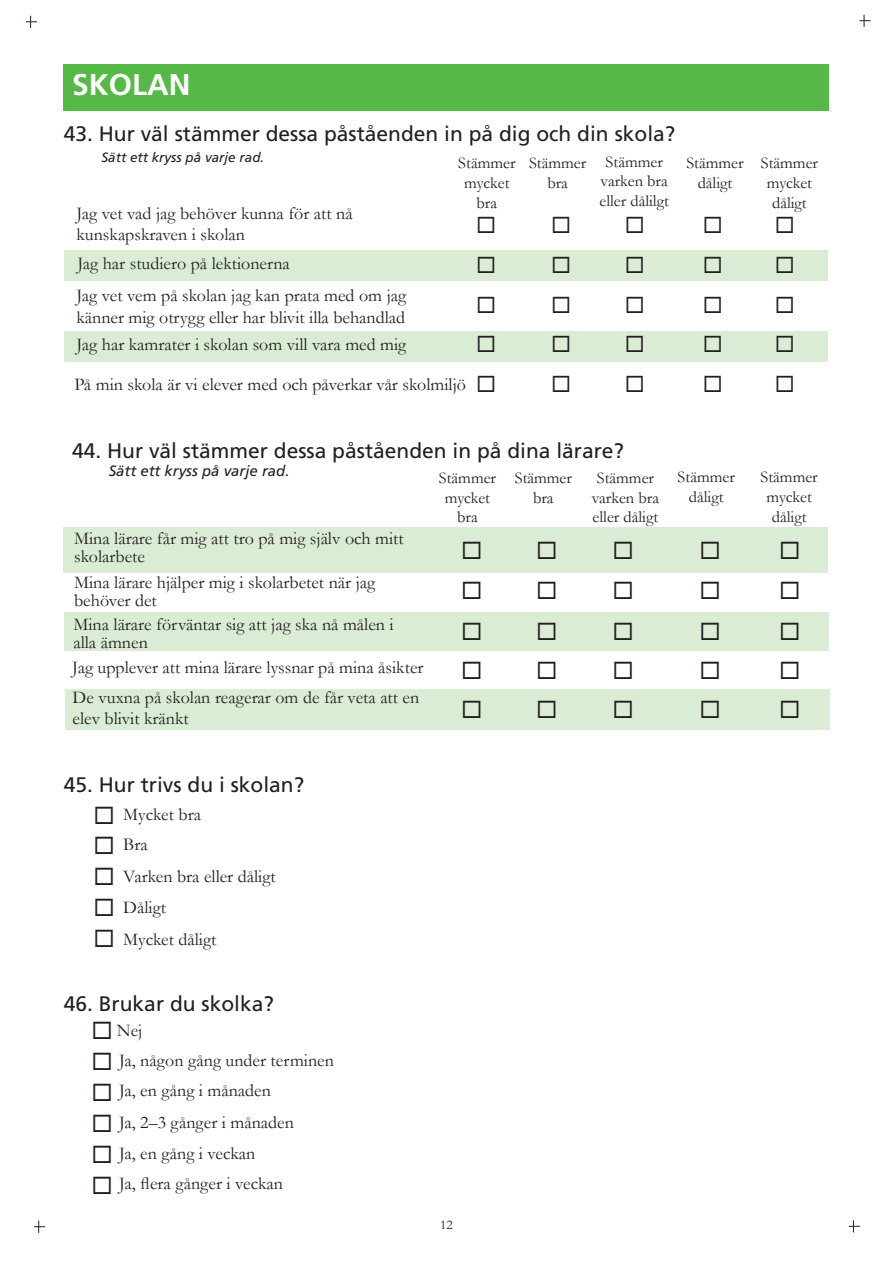
<style>
.page{position:relative;width:893px;height:1263px;background:#fff}
.page>*{position:absolute;margin:0;border:0;box-sizing:border-box;transform-origin:0 0}
.Kapitel{font:700 30px "Frutiger LT Std";color:#fff}
.Fråga{font:21px "Frutiger LT Std";color:#231f20}
.mellanrubrik{font:21px "Frutiger LT Std";color:#231f20}
.Svarsalternativ{font:18px/21.6px "Garamond";color:#231f20}
.t1{font:16.5px/19.8px "Garamond";color:#231f20;text-align:center}
.mellanrubrik-2{font:italic 15px "Frutiger LT Std";color:#231f20}
.Fråga-2{font:italic 13.5px "Frutiger LT Std";color:#231f20}
.t2{font:13.5px "Garamond";color:#231f20}
</style>
<div class="page">
<svg style="left:26px;top:16px;width:11px;height:12px"></svg>
<svg style="left:859px;top:15px;width:11px;height:12px"></svg>
<svg style="left:849px;top:1220px;width:11px;height:12px"></svg>
<svg style="left:34px;top:1221px;width:11px;height:12px"></svg>
<div style="left:64px;top:64px;width:765px;height:47px;background:#56b947"></div>
<div style="left:65px;top:250px;width:763px;height:31px;background:#dbecd4"></div>
<div style="left:65px;top:331px;width:763px;height:30px;background:#dbecd4"></div>
<div style="left:65px;top:689px;width:764px;height:40px;background:#dbecd4"></div>
<div style="left:64px;top:527px;width:764px;height:45px;background:#dbecd4"></div>
<div style="left:64px;top:612px;width:765px;height:39px;background:#dbecd4"></div>
<p class="Kapitel" style="left:72px;top:67px;width:120px">SKOLAN</p>
<p class="Fråga" style="left:64px;top:122px;width:613px">43. Hur väl stämmer dessa påståenden in på dig och din skola?</p>
<p class="Fråga-2" style="left:101px;top:150px;width:164px">Sätt ett kryss på varje rad.</p>
<p class="t1" style="left:529px;top:153px;width:59px">Stämmer bra</p>
<p class="t1" style="left:601px;top:151px;width:69px">Stämmer varken bra</p>
<p class="t1" style="left:599px;top:191px;width:71px">eller dålilgt</p>
<p class="t1" style="left:458px;top:153px;width:59px">Stämmer mycket</p>
<p class="t1" style="left:477px;top:192px;width:22px">bra</p>
<p class="Svarsalternativ" style="left:77px;top:202px;width:278px">Jag vet vad jag behöver kunna för att nå kunskapskraven i skolan</p>
<p class="Svarsalternativ" style="left:77px;top:252px;width:214px">Jag har studiero på lektionerna</p>
<p class="Svarsalternativ" style="left:77px;top:284px;width:331px">Jag vet vem på skolan jag kan prata med om jag känner mig otrygg eller har blivit illa behandlad</p>
<p class="Svarsalternativ" style="left:77px;top:334px;width:331px">Jag har kamrater i skolan som vill vara med mig</p>
<p class="Svarsalternativ" style="left:74px;top:373px;width:393px">På min skola är vi elever med och påverkar vår skolmiljö</p>
<p class="t1" style="left:686px;top:153px;width:59px">Stämmer dåligt</p>
<p class="t1" style="left:761px;top:153px;width:59px">Stämmer mycket</p>
<p class="t1" style="left:772px;top:192px;width:36px">dåligt</p>
<p class="mellanrubrik" style="left:72px;top:438px;width:554px">44. Hur väl stämmer dessa påståenden in på dina lärare?</p>
<p class="mellanrubrik-2" style="left:109px;top:462px;width:182px">Sätt ett kryss på varje rad.</p>
<p class="t1" style="left:439px;top:467px;width:59px">Stämmer mycket</p>
<p class="t1" style="left:457px;top:507px;width:22px">bra</p>
<p class="t1" style="left:515px;top:468px;width:59px">Stämmer bra</p>
<p class="t1" style="left:592px;top:467px;width:69px">Stämmer varken bra</p>
<p class="t1" style="left:593px;top:507px;width:67px">eller dåligt</p>
<p class="Svarsalternativ" style="left:74px;top:529px;width:331px;line-height:18px">Mina lärare får mig att tro på mig själv och mitt skolarbete</p>
<p class="Svarsalternativ" style="left:74px;top:571px;width:303px">Mina lärare hjälper mig i skolarbetet när jag</p>
<p class="Svarsalternativ" style="left:74px;top:589px;width:84px">behöver det</p>
<p class="Svarsalternativ" style="left:73px;top:615px;width:322px;line-height:18px">Mina lärare förväntar sig att jag ska nå målen i alla ämnen</p>
<p class="Svarsalternativ" style="left:72px;top:656px;width:353px">Jag upplever att mina lärare lyssnar på mina åsikter</p>
<p class="Svarsalternativ" style="left:73px;top:686px;width:348px">De vuxna på skolan reagerar om de får veta att en</p>
<p class="Svarsalternativ" style="left:73px;top:707px;width:118px">elev blivit kränkt</p>
<p class="t1" style="left:678px;top:466px;width:59px">Stämmer dåligt</p>
<p class="t1" style="left:760px;top:466px;width:59px">Stämmer mycket</p>
<p class="t1" style="left:772px;top:506px;width:36px">dåligt</p>
<p class="Fråga" style="left:64px;top:772px;width:242px">45. Hur trivs du i skolan?</p>
<p class="Svarsalternativ" style="left:123px;top:803px;width:79px">Mycket bra</p>
<p class="Svarsalternativ" style="left:123px;top:833px;width:26px">Bra</p>
<p class="Svarsalternativ" style="left:123px;top:865px;width:154px">Varken bra eller dåligt</p>
<p class="Svarsalternativ" style="left:123px;top:896px;width:44px">Dåligt</p>
<p class="Svarsalternativ" style="left:123px;top:928px;width:95px">Mycket dåligt</p>
<p class="Fråga" style="left:64px;top:991px;width:212px">46. Brukar du skolka?</p>
<p class="Svarsalternativ" style="left:117px;top:1019px;width:27px">Nej</p>
<p class="Svarsalternativ" style="left:119px;top:1049px;width:216px">Ja, någon gång under terminen</p>
<p class="Svarsalternativ" style="left:119px;top:1079px;width:153px">Ja, en gång i månaden</p>
<p class="Svarsalternativ" style="left:119px;top:1111px;width:176px">Ja, 2–3 gånger i månaden</p>
<p class="Svarsalternativ" style="left:119px;top:1142px;width:138px">Ja, en gång i veckan</p>
<p class="Svarsalternativ" style="left:119px;top:1172px;width:165px">Ja, flera gånger i veckan</p>
<p class="t2" style="left:440px;top:1216px;width:14px">12</p>
</div>
